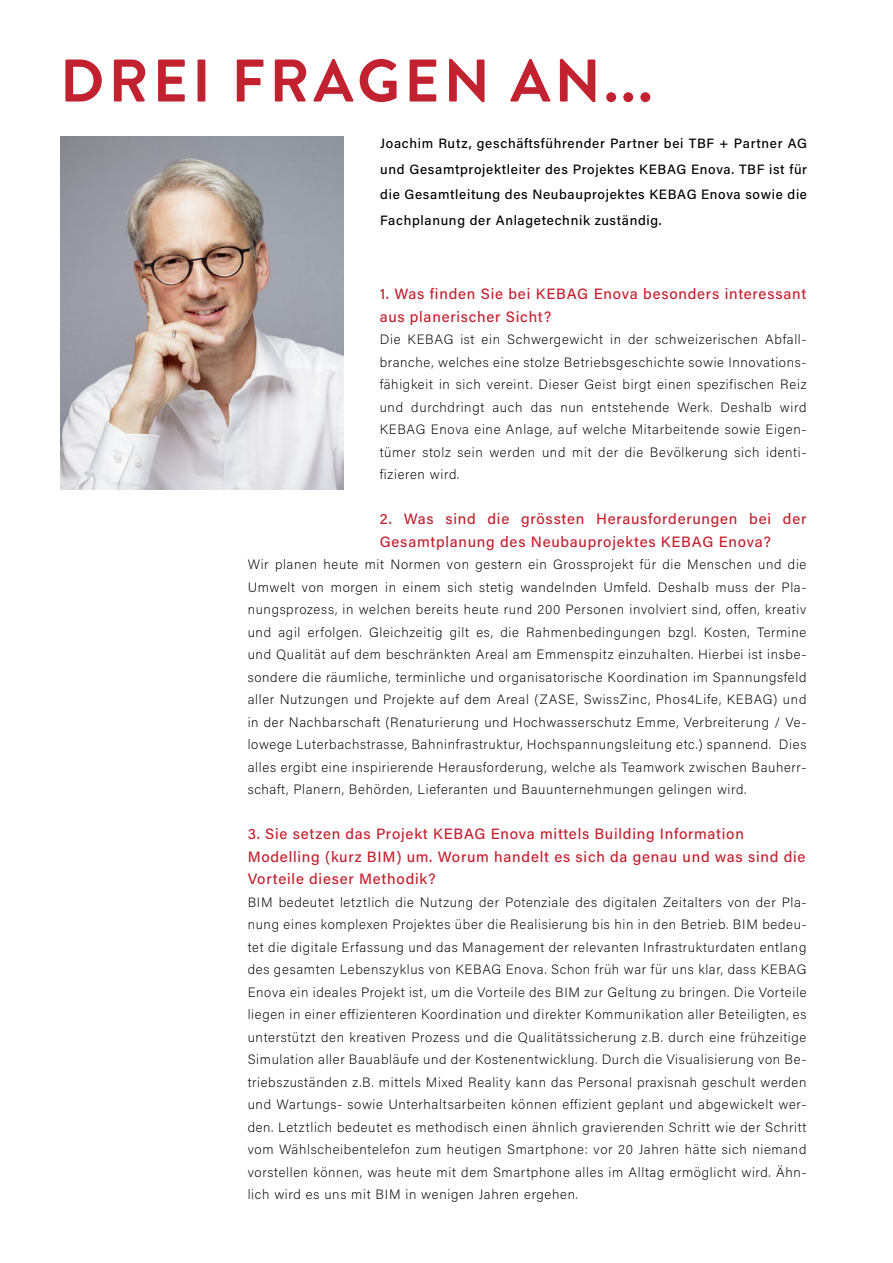
<style>
.page{position:relative;width:893px;height:1263px;background:#fff}
.page>*{position:absolute;margin:0;border:0;box-sizing:border-box;transform-origin:0 0}
.t1{font:700 60px "Brandon Grotesque";letter-spacing:.07em;color:#c22230}
.t2{font:500 15px/22.5px "Acumin Pro";letter-spacing:.05em;color:#c22230}
.t3{font:200 13.5px/22.5px "Acumin Pro";letter-spacing:.05em;color:#000;text-align:justify}
.t4{font:500 13.5px/25.5px "Acumin Pro";letter-spacing:.05em;color:#000;text-align:justify}
</style>
<div class="page">
<img style="left:61px;top:136px;width:282px;height:353px">
<h1 class="t1" style="left:60px;top:39px;width:594px">DREI FRAGEN AN...</h1>
<p class="t4" style="left:380px;top:130px;width:428px">Joachim Rutz, geschäftsführender Partner bei TBF + Partner AG und Gesamtprojektleiter des Projektes KEBAG Enova. TBF ist für die Gesamtleitung des Neubauprojektes KEBAG Enova sowie die Fachplanung der Anlagetechnik zuständig.</p>
<p class="t2" style="left:380px;top:282px;width:428px">1. Was finden Sie bei KEBAG Enova besonders interessant aus planerischer Sicht?</p>
<p class="t3" style="left:380px;top:328px;width:428px">Die KEBAG ist ein Schwergewicht in der schweizerischen Abfall&shy;branche, welches eine stolze Betriebsgeschichte sowie Innovations&shy;fähigkeit in sich vereint. Dieser Geist birgt einen spezifischen Reiz und durchdringt auch das nun entstehende Werk. Deshalb wird KEBAG Enova eine Anlage, auf welche Mitarbeitende sowie Eigen&shy;tümer stolz sein werden und mit der die Bevölkerung sich identi&shy;fizieren wird.</p>
<p class="t2" style="left:380px;top:507px;width:428px">2. Was sind die grössten Herausforderungen bei der<br>Gesamtplanung des Neubauprojektes KEBAG Enova?</p>
<p class="t3" style="left:248px;top:553px;width:560px">Wir planen heute mit Normen von gestern ein Grossprojekt für die Menschen und die Umwelt von morgen in einem sich stetig wandelnden Umfeld. Deshalb muss der Pla&shy;nungsprozess, in welchen bereits heute rund 200 Personen involviert sind, offen, kreativ und agil erfolgen. Gleichzeitig gilt es, die Rahmenbedingungen bzgl. Kosten, Termine und Qualität auf dem beschränkten Areal am Emmenspitz einzuhalten. Hierbei ist insbe&shy;sondere die räumliche, terminliche und organisatorische Koordination im Spannungsfeld aller Nutzungen und Projekte auf dem Areal (ZASE, SwissZinc, Phos4Life, KEBAG) und in der Nachbarschaft (Renaturierung und Hochwasserschutz Emme, Verbreiterung / Ve&shy;lowege Luterbachstrasse, Bahninfrastruktur, Hochspannungsleitung etc.) spannend. Dies alles ergibt eine inspirierende Herausforderung, welche als Teamwork zwischen Bauherr&shy;schaft, Planern, Behörden, Lieferanten und Bauunternehmungen gelingen wird.</p>
<p class="t2" style="left:248px;top:822px;width:559px">3. Sie setzen das Projekt KEBAG Enova mittels Building Information<br>Modelling (kurz BIM) um. Worum handelt es sich da genau und was sind die<br>Vorteile dieser Methodik?</p>
<p class="t3" style="left:248px;top:890px;width:560px">BIM bedeutet letztlich die Nutzung der Potenziale des digitalen Zeitalters von der Pla&shy;nung eines komplexen Projektes über die Realisierung bis hin in den Betrieb. BIM bedeu&shy;tet die digitale Erfassung und das Management der relevanten Infrastrukturdaten entlang des gesamten Lebenszyklus von KEBAG Enova. Schon früh war für uns klar, dass KEBAG Enova ein ideales Projekt ist, um die Vorteile des BIM zur Geltung zu bringen. Die Vorteile liegen in einer effizienteren Koordination und direkter Kommunikation aller Beteiligten, es unterstützt den kreativen Prozess und die Qualitätssicherung z.B. durch eine frühzeitige Simulation aller Bauabläufe und der Kostenentwicklung. Durch die Visualisierung von Be&shy;triebszuständen z.B. mittels Mixed Reality kann das Personal praxisnah geschult werden und Wartungs- sowie Unterhaltsarbeiten können effizient geplant und abgewickelt wer&shy;den. Letztlich bedeutet es methodisch einen ähnlich gravierenden Schritt wie der Schritt vom Wählscheibentelefon zum heutigen Smartphone: vor 20 Jahren hätte sich niemand vorstellen können, was heute mit dem Smartphone alles im Alltag ermöglicht wird. Ähn&shy;lich wird es uns mit BIM in wenigen Jahren ergehen.</p>
</div>
